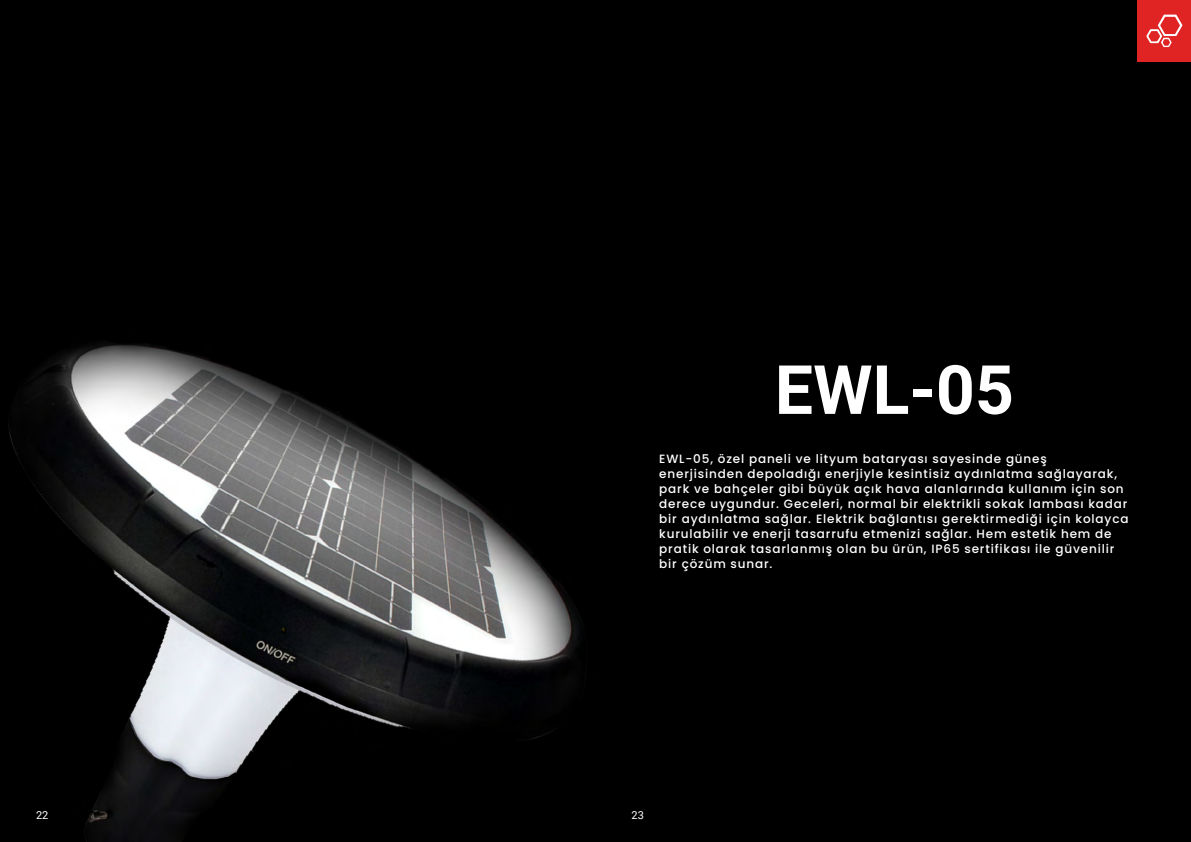
<style>
.page{position:relative;width:1191px;height:842px;background:#fff}
.page>*{position:absolute;margin:0;border:0;box-sizing:border-box;transform-origin:0 0}
.t1{font:700 68px "Roboto";color:#fff}
.t2{font:500 12px/15px "Poppins";letter-spacing:.07em;color:#fff}
.t3{font:11px "Roboto";color:#fff}
</style>
<div class="page">
<img style="left:0;top:0;width:595px;height:842px">
<div style="left:595px;top:0;width:596px;height:842px;background:#000"></div>
<div style="left:1137px;top:0;width:54px;height:62px;background:#e02424"></div>
<svg style="left:1146px;top:15px;width:36px;height:32px"></svg>
<p class="t3" style="left:36px;top:807px;width:14px">22</p>
<h1 class="t1" style="left:775px;top:342px;width:241px">EWL-05</h1>
<p class="t2" style="left:659px;top:452px;width:471px">EWL-05, özel paneli ve lityum bataryası sayesinde güneş enerjisinden depoladığı enerjiyle kesintisiz aydınlatma sağlayarak, park ve bahçeler gibi büyük açık hava alanlarında kullanım için son derece uygundur. Geceleri, normal bir elektrikli sokak lambası kadar bir aydınlatma sağlar. Elektrik bağlantısı gerektirmediği için kolayca kurulabilir ve enerji tasarrufu etmenizi sağlar. Hem estetik hem de pratik olarak tasarlanmış olan bu ürün, IP65 sertifikası ile güvenilir bir çözüm sunar.</p>
<p class="t3" style="left:631px;top:807px;width:14px">23</p>
</div>
